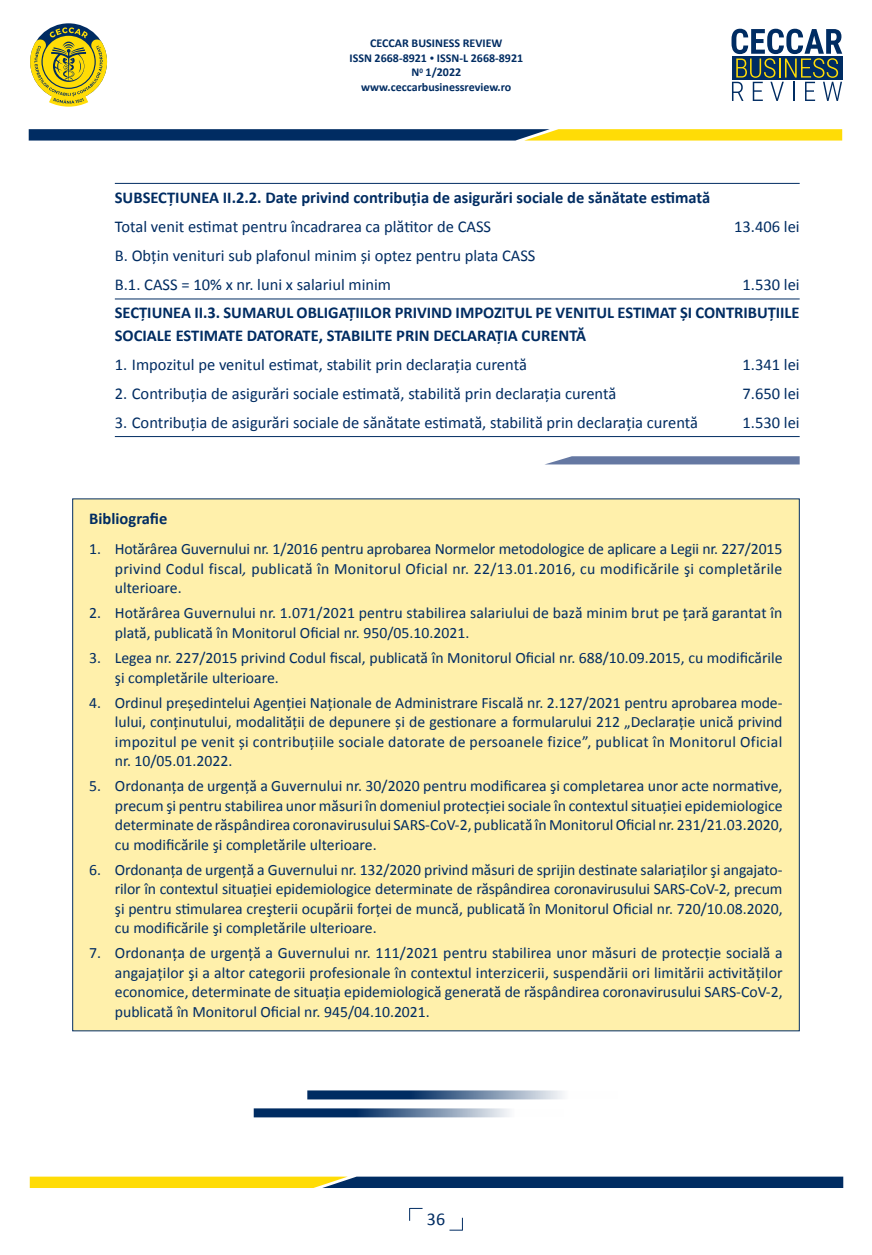
<style>
.page{position:relative;width:872px;height:1255px;background:#fff}
.page>*{position:absolute;margin:0;border:0;box-sizing:border-box;transform-origin:0 0}
.t1{font:18px "Calibri";color:#002c62}
.t2{font:16.5px/29px "Calibri";color:#002c62}
.t3{font:700 16.5px/22.5px "Calibri";color:#002c62}
.t4{font:15.75px/19.5px "Calibri";color:#002c62;text-align:justify}
.t5{font:700 12px/14.4px "Calibri";color:#002c62;text-align:center}
.s1{font-size:9px}
.s2{font-style:italic}
</style>
<div class="page">
<svg style="left:409px;top:1207px;width:13px;height:13px"></svg>
<svg style="left:30px;top:27px;width:77px;height:80px"></svg>
<svg style="left:731px;top:29px;width:111px;height:72px"></svg>
<svg style="left:29px;top:129px;width:813px;height:11px;background:#637144"></svg>
<svg style="left:30px;top:1176px;width:813px;height:11px;background:#6a774c"></svg>
<svg style="left:449px;top:1217px;width:14px;height:13px"></svg>
<hr style="left:115px;top:183px;width:684px;height:1px;background:#002c62">
<hr style="left:115px;top:298px;width:684px;height:1px;background:#002c62">
<hr style="left:115px;top:436px;width:684px;height:1px;background:#002c62">
<div style="left:72px;top:498px;width:727px;height:533px;background:#fff0ab"></div>
<svg style="left:546px;top:456px;width:253px;height:8px;background:#7183a9"></svg>
<svg style="left:307px;top:1090px;width:256px;height:9px;background:#527094"></svg>
<svg style="left:254px;top:1108px;width:256px;height:9px;background:#516f94"></svg>
<p class="t5" style="left:349px;top:36px;width:175px">CECCAR BUSINESS REVIEW<br>ISSN 2668-8921 <span class="s1">•</span> ISSN-L 2668-8921<br>N<sup>0</sup> 1/2022 www.ceccarbusinessreview.ro</p>
<p class="t3" style="left:115px;top:185px;width:597px">SUBSECȚIUNEA II.2.2. Date privind contribuția de asigurări sociale de sănătate estimată</p>
<p class="t2" style="left:115px;top:211px;width:378px">Total venit estimat pentru încadrarea ca plătitor de CASS</p>
<p class="t2" style="left:734px;top:211px;width:67px">13.406 lei</p>
<p class="t2" style="left:115px;top:240px;width:422px">B. Obţin venituri sub plafonul minim și optez pentru plata CASS<br>B.1. CASS = 10% x nr. luni x salariul minim</p>
<p class="t2" style="left:742px;top:269px;width:59px">1.530 lei</p>
<p class="t3" style="left:115px;top:301px;width:686px">SECȚIUNEA II.3. SUMARUL OBLIGAȚIILOR PRIVIND IMPOZITUL PE VENITUL ESTIMAT ȘI CONTRIBUȚIILE<br>SOCIALE ESTIMATE DATORATE, STABILITE PRIN DECLARAȚIA CURENTĂ</p>
<p class="t2" style="left:115px;top:349px;width:413px">1. Impozitul pe venitul estimat, stabilit prin declarația curentă</p>
<p class="t2" style="left:742px;top:349px;width:59px">1.341 lei</p>
<p class="t2" style="left:115px;top:378px;width:503px">2. Contribuția de asigurări sociale estimată, stabilită prin declarația curentă</p>
<p class="t2" style="left:742px;top:378px;width:59px">7.650 lei</p>
<p class="t2" style="left:115px;top:407px;width:585px">3. Contribuția de asigurări sociale de sănătate estimată, stabilită prin declarația curentă</p>
<p class="t2" style="left:742px;top:407px;width:59px">1.530 lei</p>
<p class="t3" style="left:89px;top:506px;width:79px">Bibliografie</p>
<p class="t4" style="left:115px;top:538px;width:669px;text-indent:-26px">1. Hotărârea Guvernului nr. 1/2016 pentru aprobarea Normelor metodologice de aplicare a Legii nr. 227/2015 privind Codul fiscal<span class="s2">,</span> publicată în Monitorul Oficial nr. 22/13.01.2016, cu modificările şi completările ulterioare.</p>
<p class="t4" style="left:115px;top:602px;width:669px;text-indent:-26px">2. Hotărârea Guvernului nr. 1.071/2021 pentru stabilirea salariului de bază minim brut pe țară garantat în plată, publicată în Monitorul Oficial nr. 950/05.10.2021.</p>
<p class="t4" style="left:115px;top:647px;width:669px;text-indent:-26px">3. Legea nr. 227/2015 privind Codul fiscal, publicată în Monitorul Oficial nr. 688/10.09.2015, cu modificările şi completările ulterioare.</p>
<p class="t4" style="left:115px;top:691px;width:669px;text-indent:-26px">4. Ordinul președintelui Agenţiei Naţionale de Administrare Fiscală nr. 2.127/2021 pentru aprobarea mode&shy;lului, conținutului, modalității de depunere și de gestionare a formularului 212 „Declarație unică privind impozitul pe venit și contribuțiile sociale datorate de persoanele fizice”, publicat în Monitorul Oficial nr. 10/05.01.2022.</p>
<p class="t4" style="left:115px;top:775px;width:669px;text-indent:-26px">5. Ordonanţa de urgenţă a Guvernului nr. 30/2020 pentru modificarea şi completarea unor acte normative, precum şi pentru stabilirea unor măsuri în domeniul protecţiei sociale în contextul situaţiei epidemiologice determinate de răspândirea coronavirusului SARS-CoV-2, publicată în Monitorul Oficial nr. 231/21.03.2020, cu modificările şi completările ulterioare.</p>
<p class="t4" style="left:115px;top:859px;width:669px;text-indent:-26px">6. Ordonanţa de urgenţă a Guvernului nr. 132/2020 privind măsuri de sprijin destinate salariaţilor şi angajato&shy;rilor în contextul situaţiei epidemiologice determinate de răspândirea coronavirusului SARS-CoV-2, precum şi pentru stimularea creşterii ocupării forţei de muncă, publicată în Monitorul Oficial nr. 720/10.08.2020, cu modificările şi completările ulterioare.</p>
<p class="t4" style="left:115px;top:942px;width:669px;text-indent:-26px">7. Ordonanţa de urgenţă a Guvernului nr. 111/2021 pentru stabilirea unor măsuri de protecţie socială a angajaţilor şi a altor categorii profesionale în contextul interzicerii, suspendării ori limitării activităţilor economice, determinate de situaţia epidemiologică generată de răspândirea coronavirusului SARS-CoV-2, publicată în Monitorul Oficial nr. 945/04.10.2021.</p>
<p class="t1" style="left:427px;top:1208px;width:20px">36</p>
</div>
